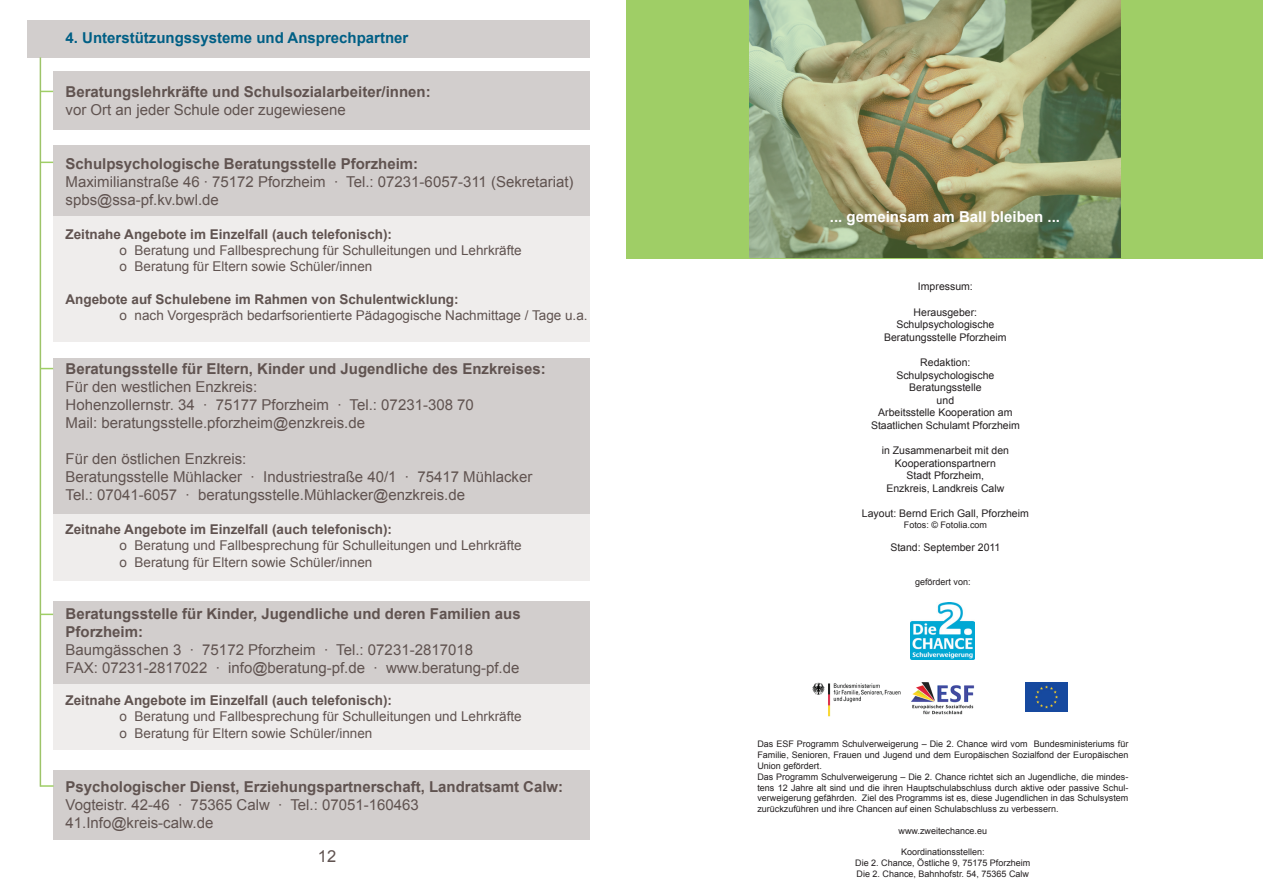
<style>
.page{position:relative;width:1263px;height:893px;background:#fff}
.page>*{position:absolute;margin:0;border:0;box-sizing:border-box;transform-origin:0 0}
.t1{font:16.5px "Arial";color:#605350}
.t2{font:15px/18px "Arial";color:#605350}
.t3{font:700 15px/18px "Arial";color:#605350}
.t4{font:700 15px "Arial";color:#005f85}
.t5{font:700 15px "Arial";color:#fff}
.t6{font:13.5px/16.2px "Arial";color:#605350}
.t7{font:700 13.5px "Arial";color:#605350}
.t8{font:10.5px/12.6px "Arial";color:#231f20;text-align:center}
.t9{font:9px/10.8px "Arial";color:#231f20}
</style>
<div class="page">
<div style="left:53px;top:771px;width:537px;height:69px;background:#d2cecd"></div>
<div style="left:53px;top:682px;width:537px;height:68px;background:#efedec"></div>
<div style="left:53px;top:601px;width:537px;height:83px;background:#d2cecd"></div>
<div style="left:53px;top:513px;width:537px;height:68px;background:#efedec"></div>
<div style="left:53px;top:358px;width:537px;height:155px;background:#d2cecd"></div>
<div style="left:53px;top:216px;width:537px;height:125px;background:#efedec"></div>
<div style="left:53px;top:146px;width:537px;height:70px;background:#d2cecd"></div>
<div style="left:53px;top:72px;width:537px;height:58px;background:#d2cecd"></div>
<div style="left:28px;top:20px;width:562px;height:37px;background:#d2cecd"></div>
<hr style="left:40px;top:57px;width:1px;height:730px;background:#9dc469">
<svg style="left:41px;top:91px;width:12px;height:1px"></svg>
<svg style="left:41px;top:162px;width:12px;height:1px"></svg>
<svg style="left:41px;top:368px;width:12px;height:1px"></svg>
<svg style="left:41px;top:614px;width:12px;height:1px"></svg>
<svg style="left:40px;top:785px;width:14px;height:2px"></svg>
<div style="left:627px;top:0;width:636px;height:258px;background:#9fce66"></div>
<img style="left:749px;top:0;width:371px;height:258px">
<img style="left:911px;top:602px;width:64px;height:57px">
<img style="left:812px;top:682px;width:89px;height:35px">
<img style="left:1025px;top:682px;width:43px;height:29px">
<img style="left:911px;top:682px;width:63px;height:32px">
<h2 class="t4" style="left:66px;top:28px;width:344px">4. Unterstützungssysteme und Ansprechpartner</h2>
<h2 class="t3" style="left:66px;top:83px;width:367px">Beratungslehrkräfte und Schulsozialarbeiter/innen:</h2>
<h2 class="t2" style="left:66px;top:101px;width:282px">vor Ort an jeder Schule oder zugewiesene</h2>
<h2 class="t3" style="left:66px;top:155px;width:354px">Schulpsychologische Beratungsstelle Pforzheim:</h2>
<h2 class="t2" style="left:66px;top:173px;width:510px">Maximilianstraße 46 · 75172 Pforzheim · Tel.: 07231-6057-311 (Sekretariat) spbs@ssa-pf.kv.bwl.de</h2>
<h3 class="t7" style="left:66px;top:225px;width:328px">Zeitnahe Angebote im Einzelfall (auch telefonisch):</h3>
<h3 class="t6" style="left:120px;top:243px;width:404px">o Beratung und Fallbesprechung für Schulleitungen und Lehrkräfte o Beratung für Eltern sowie Schüler/innen</h3>
<h3 class="t7" style="left:66px;top:290px;width:395px">Angebote auf Schulebene im Rahmen von Schulentwicklung:</h3>
<h3 class="t6" style="left:120px;top:307px;width:470px">o nach Vorgespräch bedarfsorientierte Pädagogische Nachmittage / Tage u.a.</h3>
<h2 class="t3" style="left:66px;top:360px;width:482px">Beratungsstelle für Eltern, Kinder und Jugendliche des Enzkreises:</h2>
<h2 class="t2" style="left:66px;top:378px;width:410px">Für den westlichen Enzkreis:<br>Hohenzollernstr. 34 · 75177 Pforzheim · Tel.: 07231-308 70<br>Mail: beratungsstelle.pforzheim@enzkreis.de</h2>
<h2 class="t2" style="left:66px;top:450px;width:468px">Für den östlichen Enzkreis:<br>Beratungsstelle Mühlacker · Industriestraße 40/1 · 75417 Mühlacker<br>Tel.: 07041-6057 · beratungsstelle.Mühlacker@enzkreis.de</h2>
<h3 class="t7" style="left:66px;top:521px;width:328px">Zeitnahe Angebote im Einzelfall (auch telefonisch):</h3>
<h3 class="t6" style="left:120px;top:538px;width:404px">o Beratung und Fallbesprechung für Schulleitungen und Lehrkräfte o Beratung für Eltern sowie Schüler/innen</h3>
<h2 class="t3" style="left:66px;top:605px;width:457px">Beratungsstelle für Kinder, Jugendliche und deren Familien aus<br>Pforzheim:</h2>
<h2 class="t2" style="left:66px;top:641px;width:455px">Baumgässchen 3 · 75172 Pforzheim · Tel.: 07231-2817018<br>FAX: 07231-2817022 · info@beratung-pf.de · www.beratung-pf.de</h2>
<h3 class="t7" style="left:66px;top:692px;width:328px">Zeitnahe Angebote im Einzelfall (auch telefonisch):</h3>
<h3 class="t6" style="left:120px;top:709px;width:404px">o Beratung und Fallbesprechung für Schulleitungen und Lehrkräfte o Beratung für Eltern sowie Schüler/innen</h3>
<h2 class="t3" style="left:66px;top:778px;width:499px">Psychologischer Dienst, Erziehungspartnerschaft, Landratsamt Calw:</h2>
<h2 class="t2" style="left:66px;top:796px;width:355px">Vogteistr. 42-46 · 75365 Calw · Tel.: 07051-160463<br>41.Info@kreis-calw.de</h2>
<h1 class="t1" style="left:318px;top:846px;width:20px">12</h1>
<h2 class="t5" style="left:830px;top:207px;width:232px">... gemeinsam am Ball bleiben ...</h2>
<p class="t8" style="left:918px;top:280px;width:56px">Impressum:</p>
<p class="t8" style="left:884px;top:306px;width:124px">Herausgeber:<br>Schulpsychologische<br>Beratungsstelle Pforzheim</p>
<p class="t8" style="left:871px;top:356px;width:150px">Redaktion:<br>Schulpsychologische<br>Beratungsstelle<br>und<br>Arbeitsstelle Kooperation am<br>Staatlichen Schulamt Pforzheim</p>
<p class="t8" style="left:882px;top:444px;width:129px">in Zusammenarbeit mit den<br>Kooperationspartnern<br>Stadt Pforzheim,<br>Enzkreis, Landkreis Calw</p>
<p class="t8" style="left:862px;top:507px;width:168px">Layout: Bernd Erich Gall, Pforzheim</p>
<p class="t9" style="left:904px;top:520px;width:85px">Fotos: © Fotolia.com</p>
<p class="t8" style="left:890px;top:541px;width:112px">Stand: September 2011</p>
<p class="t9" style="left:915px;top:577px;width:57px">gefördert von:</p>
<p class="t9" style="left:757px;top:739px;width:372px">Das ESF Programm Schulverweigerung – Die 2. Chance wird vom Bundesministeriums für Familie, Senioren, Frauen und Jugend und dem Europäischen Sozialfond der Europäischen Union gefördert.<br>Das Programm Schulverweigerung – Die 2. Chance richtet sich an Jugendliche, die mindes&shy;tens 12 Jahre alt sind und die ihren Hauptschulabschluss durch aktive oder passive Schul&shy;verweigerung gefährden. Ziel des Programms ist es, diese Jugendlichen in das Schulsystem zurückzuführen und ihre Chancen auf einen Schulabschluss zu verbessern.</p>
<p class="t9" style="left:898px;top:825px;width:90px">www.zweitechance.eu</p>
<p class="t9" style="left:855px;top:847px;width:177px;text-align:center">Koordinationsstellen:<br>Die 2. Chance, Östliche 9, 75175 Pforzheim<br>Die 2. Chance, Bahnhofstr. 54, 75365 Calw</p>
</div>
